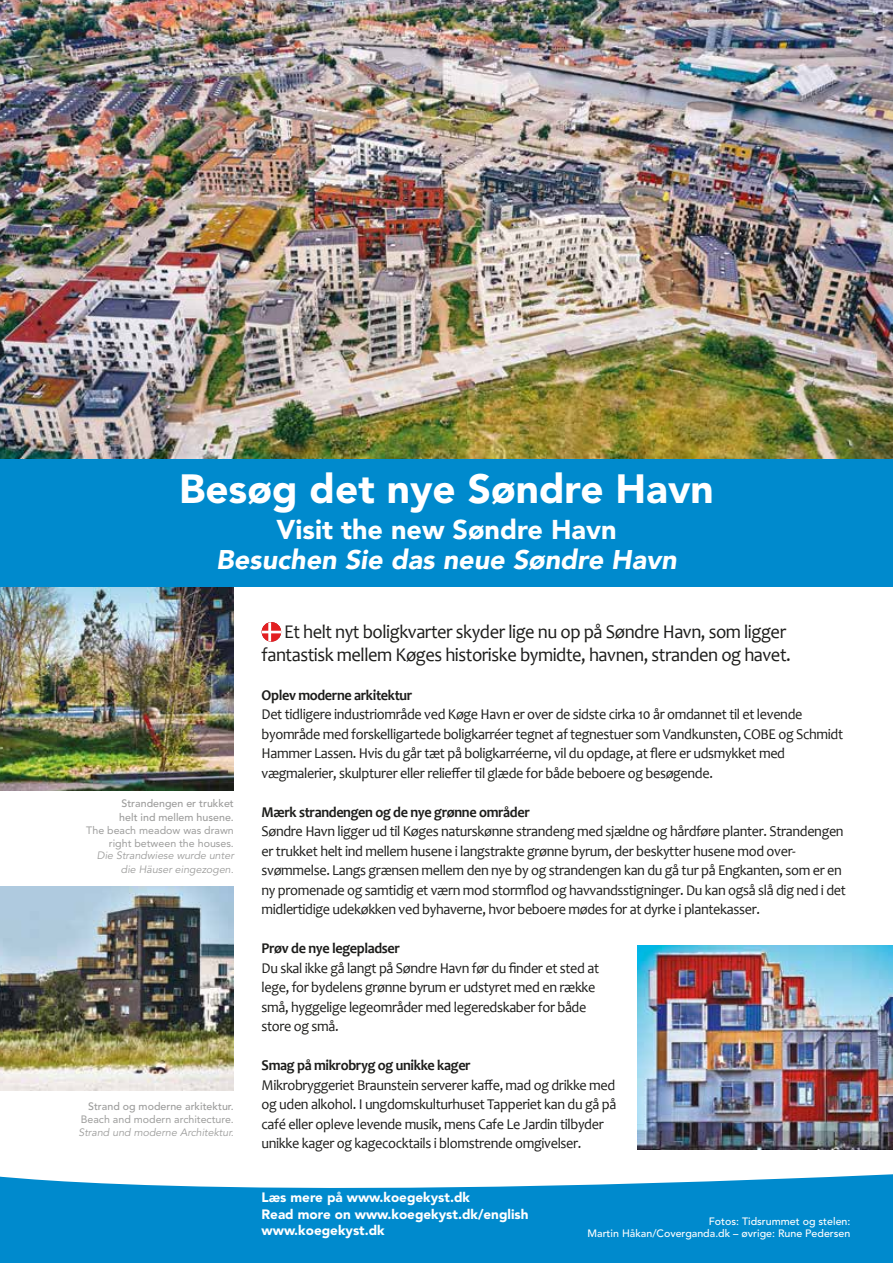
<style>
.page{position:relative;width:893px;height:1263px;background:#fff}
.page>*{position:absolute;margin:0;border:0;box-sizing:border-box;transform-origin:0 0}
.t1{font:900 40.5px "Avenir";color:#fff}
.t2{font:italic 900 27px "Avenir";color:#fff}
.t3{font:900 27px "Avenir";color:#fff}
.t4{font:19.5px/22.5px "Candara";letter-spacing:-.025em;color:#1d1d1b;text-align:right;scale:.95 1}
.t5{font:15px/19.5px "Candara";letter-spacing:-.025em;color:#1d1d1b;scale:.95 1}
.t6{font:700 15px "Candara";letter-spacing:-.025em;color:#1d1d1b;scale:.95 1}
.t7{font:900 13.5px "Avenir";color:#fff}
.t8{font:10.65px/13.4px "Avenir";color:#9d9d9c;text-align:right}
.t9{font:10.65px/12.8px "Avenir";color:#9d9d9c;text-align:right}
.t10{font:500 10.65px/12px "Avenir";color:#fff;text-align:right}
.t11{font:500 10.65px/13.2px "Avenir";color:#9d9d9c}
</style>
<div class="page">
<svg style="left:262px;top:622px;width:19px;height:19px"></svg>
<img style="left:638px;top:945px;width:255px;height:197px">
<img style="left:0;top:887px;width:234px;height:204px">
<img style="left:0;top:587px;width:234px;height:204px">
<svg style="left:0;top:1142px;width:893px;height:121px;fill:#008acd"></svg>
<img style="left:0;top:0;width:893px;height:459px">
<div style="left:0;top:459px;width:893px;height:128px;background:#008acd"></div>
<p class="t1" style="left:179px;top:472px;width:536px">Besøg det nye Søndre Havn</p>
<p class="t3" style="left:276px;top:518px;width:342px">Visit the new Søndre Havn</p>
<p class="t2" style="left:216px;top:542px;width:462px">Besuchen Sie das neue Søndre Havn</p>
<p class="t11" style="left:119px;top:798px;width:116px">Strandengen er trukket helt ind mellem husene.</p>
<p class="t9" style="left:86px;top:825px;width:149px">The beach meadow was drawn right between the houses.</p>
<p class="t8" style="left:97px;top:850px;width:140px">Die Strandwiese wurde unter die Häuser eingezogen.</p>
<p class="t11" style="left:88px;top:1100px;width:147px">Strand og moderne arkitektur.</p>
<p class="t9" style="left:81px;top:1113px;width:155px">Beach and modern architecture.</p>
<p class="t8" style="left:79px;top:1126px;width:158px">Strand und moderne Architektur.</p>
<p class="t4" style="left:262px;top:620px;width:559px">Et helt nyt boligkvarter skyder lige nu op på Søndre Havn, som ligger fantas tisk mellem Køges historiske bymidte, havnen, stranden og havet.</p>
<p class="t6" style="left:262px;top:685px;width:160px">Oplev moderne arkitektur</p>
<p class="t5" style="left:262px;top:704px;width:614px">Det tidligere industriområde ved Køge Havn er over de sidste cirka 10 år omdannet til et levende byområde med forskelligartede boligkarréer tegnet af tegnestuer som Vandkunsten, COBE og Schmidt Hammer Lassen. Hvis du går tæt på boligkarréerne, vil du opdage, at flere er udsmykket med vægmalerier, skulpturer eller relieffer til glæde for både beboere og besøgende.</p>
<p class="t6" style="left:262px;top:802px;width:284px">Mærk strandengen og de nye grønne områder</p>
<p class="t5" style="left:262px;top:821px;width:617px">Søndre Havn ligger ud til Køges naturskønne strandeng med sjældne og hårdføre planter. Strandengen er trukket helt ind mellem husene i langstrakte grønne byrum, der beskytter husene mod over‐ svømmelse. Langs grænsen mellem den nye by og strandengen kan du gå tur på Engkanten, som er en ny promenade og samtidig et værn mod stormflod og havvandsstigninger. Du kan også slå dig ned i det midlertidige udekøkken ved byhaverne, hvor beboere mødes for at dyrke i plantekasser.</p>
<p class="t6" style="left:262px;top:939px;width:147px">Prøv de nye legepladser</p>
<p class="t5" style="left:262px;top:958px;width:357px">Du skal ikke gå langt på Søndre Havn før du finder et sted at lege, for bydelens grønne byrum er udstyret med en række små, hyggelige legeområder med legeredskaber for både store og små.</p>
<p class="t6" style="left:262px;top:1056px;width:222px">Smag på mikrobryg og unikke kager</p>
<p class="t5" style="left:262px;top:1075px;width:375px">Mikrobryggeriet Braunstein serverer kaffe, mad og drikke med og uden alkohol. I ungdomskulturhuset Tapperiet kan du gå på café eller opleve levende musik, mens Cafe Le Jardin tilbyder unikke kager og kagecocktails i blomstrende omgivelser.</p>
<p class="t7" style="left:262px;top:1192px;width:210px">Læs mere på www.koegekyst.dk</p>
<p class="t7" style="left:262px;top:1209px;width:268px">Read more on www.koegekyst.dk/english</p>
<p class="t7" style="left:262px;top:1225px;width:125px">www.koegekyst.dk</p>
<p class="t10" style="left:587px;top:1217px;width:264px">Fotos: Tidsrummet og stelen:<br>Martin Håkan/Coverganda.dk – øvrige: Rune Pedersen</p>
</div>
